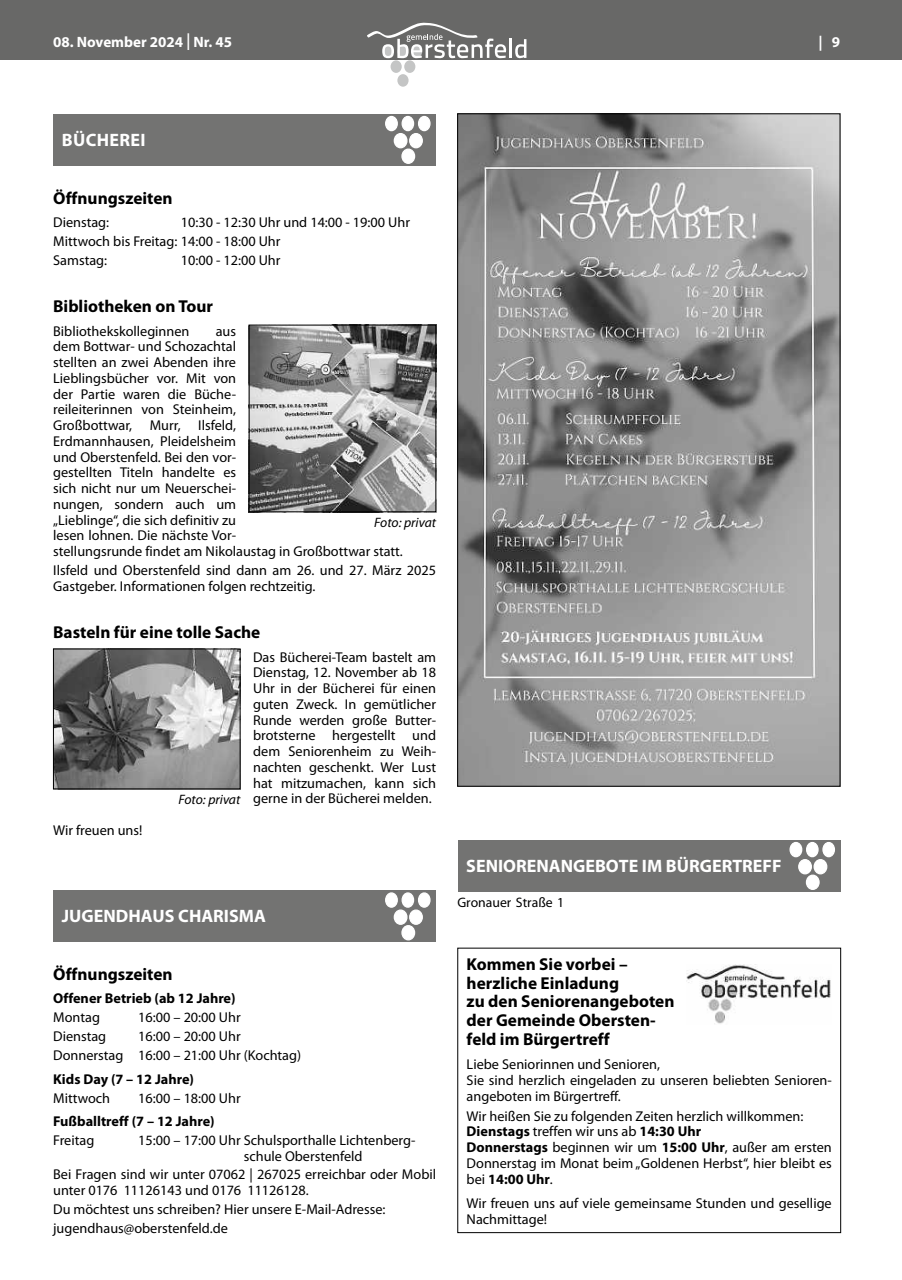
<style>
.page{position:relative;width:902px;height:1280px;background:#fff}
.page>*{position:absolute;margin:0;border:0;box-sizing:border-box;transform-origin:0 0}
.t1{font:700 18px "Myriad Pro";color:#fff}
.t2{font:700 18px "Myriad Pro";letter-spacing:.02em;color:#fff}
.t3{font:700 17.25px/18.8px "Myriad Pro";color:#000}
.t4{font:700 15px "Myriad Pro";color:#fff}
.t5{font:14.25px/15.8px "Myriad Pro";color:#000}
.t6{font:700 14.25px "Myriad Pro";color:#000}
.t7{font:13.8px "Myriad Pro";color:#000}
.t8{font:italic 13.65px "Myriad Pro";color:#000}
.s1{font-weight:400;font-size:24.75px}
.s2{font-weight:700}
</style>
<div class="page">
<div style="left:0;top:0;width:901px;height:60px;background:#686867"></div>
<div style="left:394px;top:71px;width:17px;height:19px;border:3px solid #fff;border-radius:50%"></div>
<div style="left:390px;top:60px;width:11px;height:13px;background:#c4c5c5;border-radius:50%"></div>
<div style="left:404px;top:60px;width:11px;height:13px;background:#c4c5c5;border-radius:50%"></div>
<div style="left:397px;top:74px;width:11px;height:13px;background:#c4c5c5;border-radius:50%"></div>
<hr style="left:509px;top:39px;width:3px;height:19px;background:#fff">
<svg style="left:515px;top:39px;width:11px;height:19px"></svg>
<svg style="left:367px;top:22px;width:139px;height:36px"></svg>
<div style="left:53px;top:114px;width:383px;height:51px;background:#737372"></div>
<div style="left:393px;top:133px;width:14px;height:15px;background:#fff;border:1px solid #fff;border-radius:50%"></div>
<div style="left:409px;top:133px;width:14px;height:15px;background:#fff;border:1px solid #fff;border-radius:50%"></div>
<div style="left:401px;top:149px;width:14px;height:15px;background:#fff;border:1px solid #fff;border-radius:50%"></div>
<div style="left:385px;top:116px;width:13px;height:15px;background:#fff;border:1px solid #fff;border-radius:50%"></div>
<div style="left:401px;top:116px;width:13px;height:15px;background:#fff;border:1px solid #fff;border-radius:50%"></div>
<div style="left:418px;top:116px;width:12px;height:15px;background:#fff;border:1px solid #fff;border-radius:50%"></div>
<div style="left:53px;top:891px;width:383px;height:51px;background:#737372"></div>
<div style="left:393px;top:909px;width:14px;height:16px;background:#fff;border:1px solid #fff;border-radius:50%"></div>
<div style="left:409px;top:909px;width:14px;height:16px;background:#fff;border:1px solid #fff;border-radius:50%"></div>
<div style="left:401px;top:925px;width:14px;height:15px;background:#fff;border:1px solid #fff;border-radius:50%"></div>
<div style="left:385px;top:892px;width:13px;height:16px;background:#fff;border:1px solid #fff;border-radius:50%"></div>
<div style="left:401px;top:892px;width:13px;height:16px;background:#fff;border:1px solid #fff;border-radius:50%"></div>
<div style="left:418px;top:892px;width:12px;height:16px;background:#fff;border:1px solid #fff;border-radius:50%"></div>
<img style="left:251px;top:327px;width:183px;height:183px">
<div style="left:249px;top:325px;width:187px;height:187px;border:1px solid #000"></div>
<img style="left:55px;top:651px;width:183px;height:136px">
<div style="left:53px;top:649px;width:187px;height:140px;border:1px solid #000"></div>
<img style="left:459px;top:116px;width:379px;height:668px">
<div style="left:457px;top:840px;width:383px;height:51px;background:#737372"></div>
<div style="left:798px;top:859px;width:13px;height:15px;background:#fff;border:1px solid #fff;border-radius:50%"></div>
<div style="left:813px;top:859px;width:14px;height:15px;background:#fff;border:1px solid #fff;border-radius:50%"></div>
<div style="left:805px;top:874px;width:14px;height:16px;background:#fff;border:1px solid #fff;border-radius:50%"></div>
<div style="left:789px;top:842px;width:13px;height:15px;background:#fff;border:1px solid #fff;border-radius:50%"></div>
<div style="left:805px;top:842px;width:13px;height:15px;background:#fff;border:1px solid #fff;border-radius:50%"></div>
<div style="left:822px;top:842px;width:13px;height:15px;background:#fff;border:1px solid #fff;border-radius:50%"></div>
<div style="left:457px;top:948px;width:384px;height:285px;border:1px solid #000"></div>
<img style="left:687px;top:964px;width:144px;height:60px">
<p class="t4" style="left:53px;top:32px;width:180px">08. November 2024 <span class="s1">I</span> Nr. 45</p>
<p class="t4" style="left:818px;top:32px;width:23px">| 9</p>
<p class="t2" style="left:62px;top:128px;width:85px">BÜCHEREI</p>
<p class="t3" style="left:53px;top:188px;width:121px">Öffnungszeiten</p>
<p class="t5" style="left:53px;top:214px;width:58px">Dienstag:</p>
<p class="t5" style="left:53px;top:212px;width:358px;line-height:19px;text-indent:128px">10:30 - 12:30 Uhr und 14:00 - 19:00 Uhr<br>Mittwoch bis Freitag: 14:00 - 18:00 Uhr<br>Samstag:</p>
<p class="t5" style="left:181px;top:252px;width:101px">10:00 - 12:00 Uhr</p>
<p class="t3" style="left:53px;top:297px;width:161px">Bibliotheken on Tour</p>
<p class="t5" style="left:53px;top:323px;width:138px">Bibliothekskolleginnen</p>
<p class="t5" style="left:53px;top:323px;width:351px;text-indent:162px">aus<br>dem Bottwar- und Schozachtal<br>stellten an zwei Abenden ihre<br>Lieblingsbücher vor. Mit von<br>der Partie waren die Büche-<br>reileiterinnen von Steinheim,<br>Großbottwar, Murr, Ilsfeld,<br>Erdmannhausen, Pleidelsheim<br>und Oberstenfeld. Bei den vor-<br>gestellten Titeln handelte es<br>sich nicht nur um Neuerschei-<br>nungen, sondern auch um<br>„Lieblinge“, die sich definitiv zu<br>lesen lohnen. Die nächste Vor-<br>stellungsrunde findet am Nikolaustag in Großbottwar statt.</p>
<p class="t5" style="left:53px;top:562px;width:384px">Ilsfeld und Oberstenfeld sind dann am 26. und 27. März 2025<br>Gastgeber. Informationen folgen rechtzeitig.</p>
<p class="t3" style="left:53px;top:622px;width:209px">Basteln für eine tolle Sache</p>
<p class="t5" style="left:253px;top:649px;width:184px;text-align:justify">Das Bücherei-Team bastelt am Dienstag, 12. November ab 18<br>Uhr in der Bücherei für einen guten Zweck. In gemütlicher Runde werden große Butter&shy;brotsterne hergestellt und dem Seniorenheim zu Weih&shy;nachten geschenkt. Wer Lust hat mitzumachen, kann sich gerne in der Bücherei melden.</p>
<p class="t5" style="left:53px;top:822px;width:91px">Wir freuen uns!</p>
<p class="t8" style="left:374px;top:514px;width:63px">Foto: privat</p>
<p class="t8" style="left:178px;top:791px;width:63px">Foto: privat</p>
<p class="t1" style="left:62px;top:904px;width:205px">JUGENDHAUS CHARISMA</p>
<p class="t3" style="left:53px;top:964px;width:121px">Öffnungszeiten</p>
<p class="t6" style="left:53px;top:989px;width:184px">Offener Betrieb (ab 12 Jahre)</p>
<p class="t5" style="left:53px;top:1009px;width:48px">Montag</p>
<p class="t5" style="left:138px;top:1009px;width:104px">16:00 – 20:00 Uhr</p>
<p class="t5" style="left:53px;top:1028px;width:55px">Dienstag</p>
<p class="t5" style="left:53px;top:1027px;width:249px;line-height:19px;text-indent:85px">16:00 – 20:00 Uhr<br>Donnerstag 16:00 – 21:00 Uhr (Kochtag)</p>
<p class="t6" style="left:53px;top:1069px;width:142px">Kids Day (7 – 12 Jahre)</p>
<p class="t5" style="left:53px;top:1090px;width:58px">Mittwoch</p>
<p class="t5" style="left:138px;top:1090px;width:104px">16:00 – 18:00 Uhr</p>
<p class="t6" style="left:53px;top:1112px;width:163px">Fußballtreff (7 – 12 Jahre)</p>
<p class="t5" style="left:53px;top:1132px;width:43px">Freitag</p>
<p class="t5" style="left:244px;top:1132px;width:173px;text-indent:-105px">15:00 – 17:00 Uhr Schulsporthalle Lichtenberg&shy;schule Oberstenfeld</p>
<p class="t5" style="left:53px;top:1166px;width:384px">Bei Fragen sind wir unter 07062 | 267025 erreichbar oder Mobil unter 0176 11126143 und 0176 11126128.</p>
<p class="t5" style="left:53px;top:1200px;width:334px;line-height:19px">Du möchtest uns schreiben? Hier unsere E-Mail-Adresse: jugendhaus@oberstenfeld.de</p>
<p class="t1" style="left:466px;top:854px;width:316px">SENIORENANGEBOTE IM BÜRGERTREFF</p>
<p class="t7" style="left:457px;top:894px;width:108px">Gronauer Straße 1</p>
<p class="t3" style="left:466px;top:954px;width:209px">Kommen Sie vorbei – herzliche Einladung<br>zu den Seniorenangeboten der Gemeinde Obersten&shy;feld im Bürgertreff</p>
<p class="t5" style="left:466px;top:1056px;width:366px">Liebe Seniorinnen und Senioren,<br>Sie sind herzlich eingeladen zu unseren beliebten Senioren&shy;angeboten im Bürgertreff.</p>
<p class="t5" style="left:466px;top:1108px;width:366px">Wir heißen Sie zu folgenden Zeiten herzlich willkommen:<br><span class="s2">Dienstags</span> treffen wir uns ab <span class="s2">14:30 Uhr<br>Donnerstags</span> beginnen wir um <span class="s2">15:00 Uhr</span>, außer am ersten Donnerstag im Monat beim „Goldenen Herbst“, hier bleibt es bei <span class="s2">14:00 Uhr</span>.</p>
<p class="t5" style="left:466px;top:1195px;width:366px">Wir freuen uns auf viele gemeinsame Stunden und gesellige<br>Nachmittage!</p>
</div>
